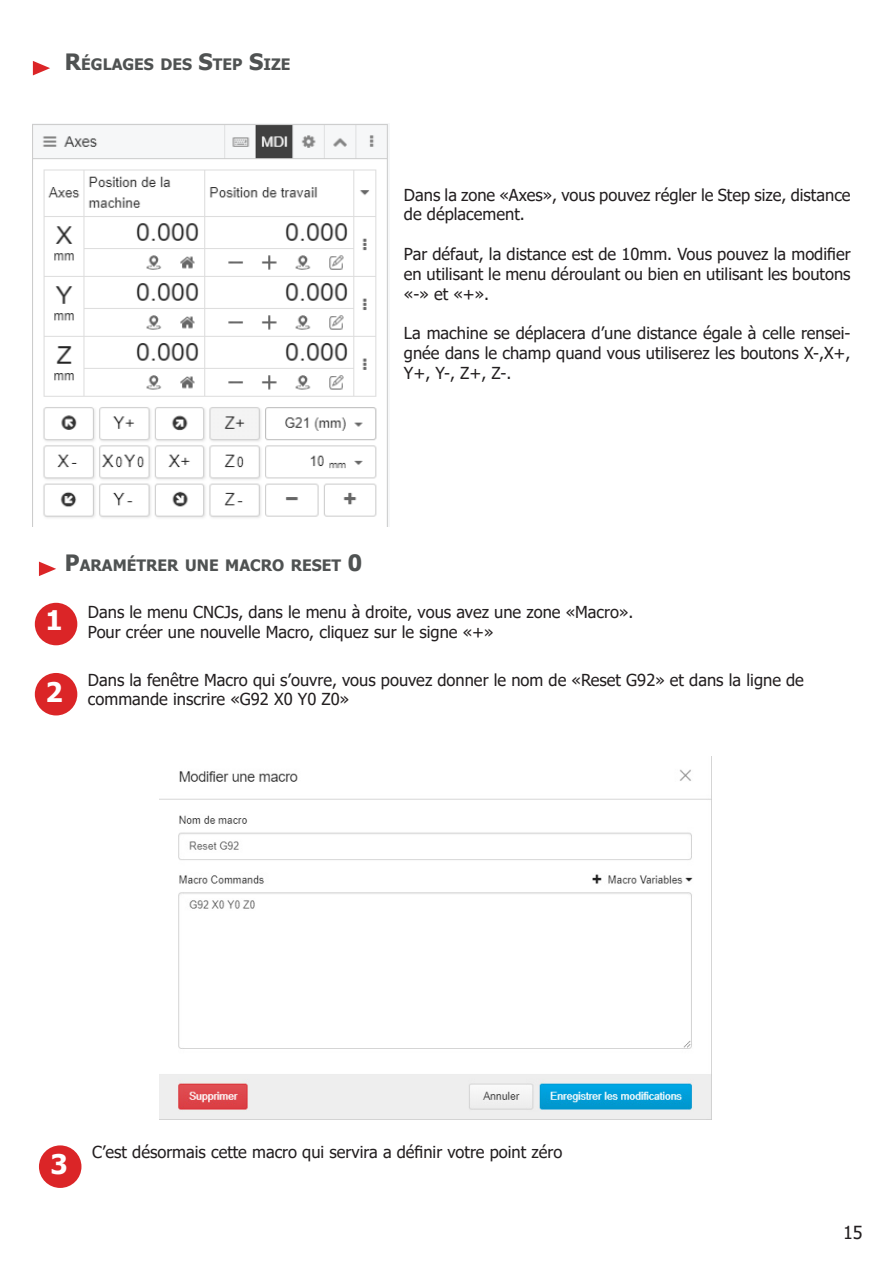
<style>
.page{position:relative;width:893px;height:1263px;background:#fff}
.page>*{position:absolute;margin:0;border:0;box-sizing:border-box;transform-origin:0 0}
.t1{font:700 27px "Tahoma";color:#fff}
.t2{font:18px "Tahoma";color:#231f20}
.t3{font:16.5px/19.8px "Tahoma";color:#231f20;text-align:justify}
.t4{font:700 15.75px "Tahoma";color:#4f5252}
.s1{font-size:22.5px}
</style>
<div class="page">
<svg style="left:33px;top:61px;width:17px;height:14px"></svg>
<div style="left:39px;top:1145px;width:42px;height:43px;background:#db2527;border-radius:50%"></div>
<svg style="left:39px;top:562px;width:17px;height:14px"></svg>
<div style="left:35px;top:603px;width:42px;height:42px;background:#db2527;border-radius:50%"></div>
<div style="left:35px;top:673px;width:42px;height:42px;background:#db2527;border-radius:50%"></div>
<img style="left:33px;top:124px;width:355px;height:403px">
<img style="left:159px;top:769px;width:552px;height:351px">
<p class="t4" style="left:65px;top:54px;width:227px"><span class="s1">R</span>ÉGLAGES DES <span class="s1">S</span>TEP <span class="s1">S</span>IZE</p>
<p class="t3" style="left:404px;top:186px;width:448px">Dans la zone «Axes», vous pouvez régler le Step size, distance de déplacement.</p>
<p class="t3" style="left:404px;top:245px;width:448px">Par défaut, la distance est de 10mm. Vous pouvez la modifier en utilisant le menu déroulant ou bien en utilisant les boutons «-» et «+».</p>
<p class="t3" style="left:404px;top:324px;width:448px">La machine se déplacera d’une distance égale à celle rensei&shy;gnée dans le champ quand vous utiliserez les boutons X-,X+, Y+, Y-, Z+, Z-.</p>
<p class="t4" style="left:65px;top:554px;width:299px"><span class="s1">P</span>ARAMÉTRER UNE MACRO RESET <span class="s1">0</span></p>
<p class="t3" style="left:88px;top:603px;width:547px">Dans le menu CNCJs, dans le menu à droite, vous avez une zone «Macro».</p>
<p class="t1" style="left:45px;top:601px;width:19px">1</p>
<p class="t3" style="left:88px;top:623px;width:407px">Pour créer une nouvelle Macro, cliquez sur le signe «+»</p>
<p class="t3" style="left:88px;top:671px;width:717px">Dans la fenêtre Macro qui s’ouvre, vous pouvez donner le nom de «Reset G92» et dans la ligne de</p>
<p class="t1" style="left:45px;top:673px;width:19px">2</p>
<p class="t3" style="left:88px;top:690px;width:263px">commande inscrire «G92 X0 Y0 Z0»</p>
<p class="t1" style="left:51px;top:1146px;width:19px">3</p>
<p class="t3" style="left:92px;top:1143px;width:472px">C’est désormais cette macro qui servira a définir votre point zéro</p>
<p class="t2" style="left:843px;top:1220px;width:21px">15</p>
</div>
